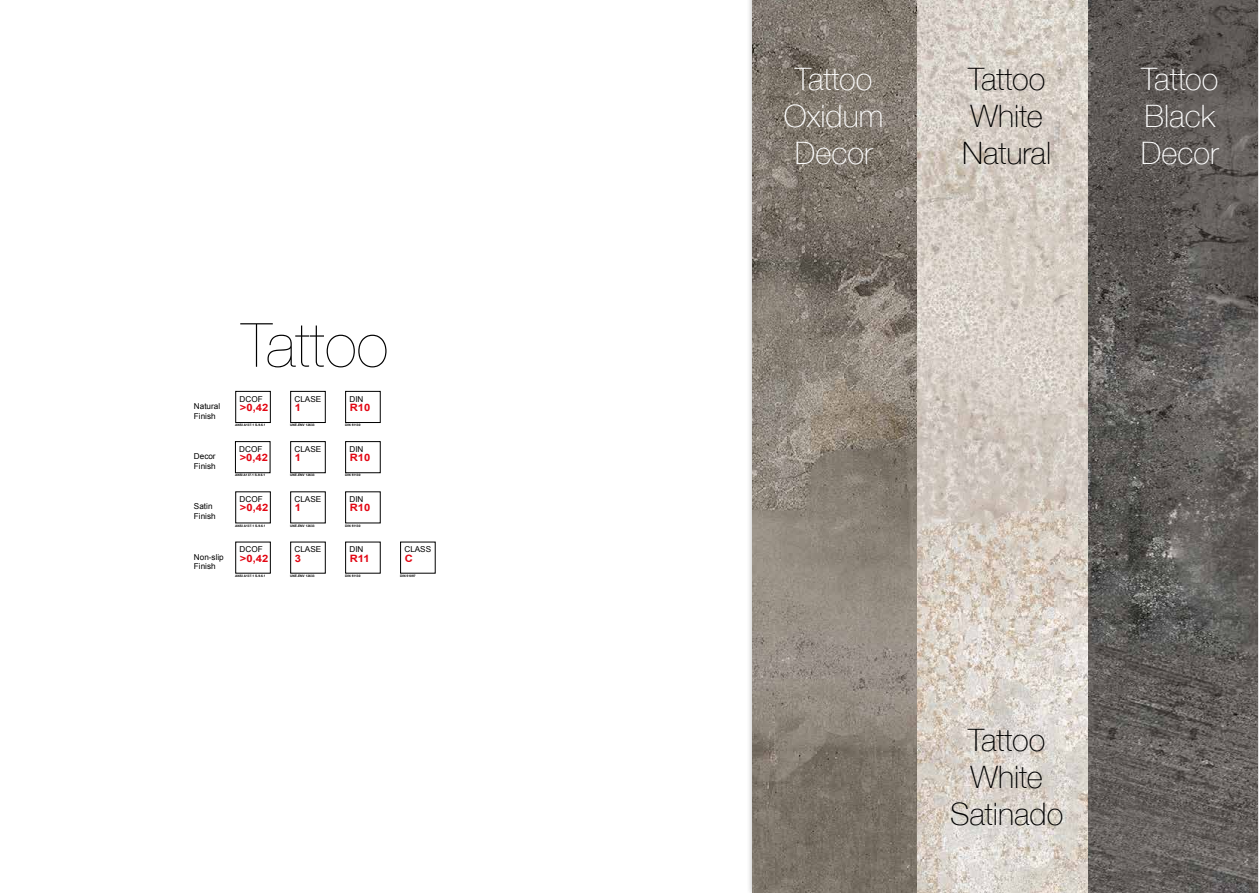
<style>
.page{position:relative;width:1259px;height:893px;background:#fff}
.page>*{position:absolute;margin:0;border:0;box-sizing:border-box;transform-origin:0 0}
.t1{font:200 61.05px "Helvetica Neue";color:#000}
.t2{font:100 30.9px/37px "Helvetica Neue";color:#000;text-align:center}
.t3{font:100 30.9px/37px "Helvetica Neue";color:#fff;text-align:center}
.t4{font:700 10.05px "Arial";color:#e30613;scale:1.11 1}
.t5{font:8.1px/9.8px "Arial";color:#000}
.t6{font:700 3.3px "Arial";color:#000}
</style>
<div class="page">
<img style="left:1087px;top:0;width:171px;height:893px">
<svg style="left:917px;top:0;width:170px;height:893px;background:#d8cfc7"></svg>
<svg style="left:753px;top:0;width:164px;height:893px;background:#877e74"></svg>
<div style="left:235px;top:391px;width:36px;height:32px;border:1px solid #000"></div>
<div style="left:235px;top:491px;width:36px;height:32px;border:1px solid #000"></div>
<div style="left:235px;top:542px;width:36px;height:31px;border:1px solid #000"></div>
<div style="left:290px;top:391px;width:36px;height:32px;border:1px solid #000"></div>
<div style="left:290px;top:491px;width:36px;height:32px;border:1px solid #000"></div>
<div style="left:290px;top:542px;width:36px;height:31px;border:1px solid #000"></div>
<div style="left:290px;top:441px;width:36px;height:32px;border:1px solid #000"></div>
<div style="left:235px;top:441px;width:35px;height:32px;border:1px solid #000"></div>
<div style="left:345px;top:391px;width:35px;height:32px;border:1px solid #000"></div>
<div style="left:345px;top:441px;width:35px;height:32px;border:1px solid #000"></div>
<h3 class="t5" style="left:194px;top:401px;width:28px">Natural<br>Finish</h3>
<h3 class="t5" style="left:194px;top:451px;width:23px">Decor<br>Finish</h3>
<h3 class="t5" style="left:194px;top:502px;width:23px">Satin<br>Finish</h3>
<h3 class="t5" style="left:194px;top:552px;width:31px">Non-slip<br>Finish</h3>
<h1 class="t1" style="left:241px;top:310px;width:148px">Tattoo</h1>
<h3 class="t5" style="left:240px;top:394px;width:25px">DCOF</h3>
<h3 class="t4" style="left:240px;top:401px;width:27px">&gt;0,42</h3>
<p class="t6" style="left:235px;top:423px;width:32px">ANSI A137.1 S-9.6.1</p>
<h3 class="t5" style="left:294px;top:394px;width:28px">CLASE</h3>
<h3 class="t4" style="left:295px;top:401px;width:7px">1</h3>
<p class="t6" style="left:290px;top:423px;width:26px">UNE-ENV 12633</p>
<h3 class="t5" style="left:349px;top:394px;width:16px">DIN</h3>
<h3 class="t4" style="left:350px;top:401px;width:20px">R10</h3>
<p class="t6" style="left:345px;top:423px;width:17px">DIN 51130</p>
<h3 class="t5" style="left:239px;top:444px;width:25px">DCOF</h3>
<h3 class="t4" style="left:240px;top:451px;width:27px">&gt;0,42</h3>
<p class="t6" style="left:235px;top:473px;width:32px">ANSI A137.1 S-9.6.1</p>
<h3 class="t5" style="left:294px;top:444px;width:28px">CLASE</h3>
<h3 class="t4" style="left:295px;top:451px;width:7px">1</h3>
<p class="t6" style="left:290px;top:473px;width:26px">UNE-ENV 12633</p>
<h3 class="t5" style="left:349px;top:444px;width:16px">DIN</h3>
<h3 class="t4" style="left:350px;top:451px;width:20px">R10</h3>
<p class="t6" style="left:345px;top:473px;width:17px">DIN 51130</p>
<h3 class="t5" style="left:240px;top:494px;width:25px">DCOF</h3>
<h3 class="t4" style="left:240px;top:501px;width:27px">&gt;0,42</h3>
<p class="t6" style="left:235px;top:523px;width:32px">ANSI A137.1 S-9.6.1</p>
<h3 class="t5" style="left:240px;top:545px;width:25px">DCOF</h3>
<h3 class="t4" style="left:240px;top:551px;width:27px">&gt;0,42</h3>
<p class="t6" style="left:235px;top:573px;width:32px">ANSI A137.1 S-9.6.1</p>
<h3 class="t5" style="left:294px;top:494px;width:28px">CLASE</h3>
<h3 class="t4" style="left:295px;top:501px;width:7px">1</h3>
<p class="t6" style="left:290px;top:523px;width:26px">UNE-ENV 12633</p>
<h3 class="t5" style="left:294px;top:545px;width:28px">CLASE</h3>
<h3 class="t4" style="left:295px;top:551px;width:7px">3</h3>
<p class="t6" style="left:290px;top:573px;width:26px">UNE-ENV 12633</p>
<h3 class="t5" style="left:349px;top:494px;width:16px">DIN</h3>
<h3 class="t4" style="left:350px;top:501px;width:20px">R10</h3>
<p class="t6" style="left:345px;top:523px;width:17px">DIN 51130</p>
<h3 class="t5" style="left:349px;top:545px;width:16px">DIN</h3>
<h3 class="t4" style="left:350px;top:551px;width:19px">R11</h3>
<p class="t6" style="left:345px;top:573px;width:17px">DIN 51130</p>
<h3 class="t5" style="left:404px;top:545px;width:28px">CLASS</h3>
<h3 class="t4" style="left:405px;top:551px;width:9px">C</h3>
<p class="t6" style="left:400px;top:573px;width:17px">DIN 51097</p>
<h2 class="t3" style="left:784px;top:59px;width:101px">Tattoo<br>Oxidum<br>Decor</h2>
<h2 class="t3" style="left:1140px;top:59px;width:79px;text-align:justify">Tattoo Black Decor</h2>
<h2 class="t2" style="left:962px;top:59px;width:91px;text-align:left">Tattoo<br>White<br>Natural</h2>
<h2 class="t2" style="left:950px;top:720px;width:115px">Tattoo<br>White<br>Satinado</h2>
</div>
